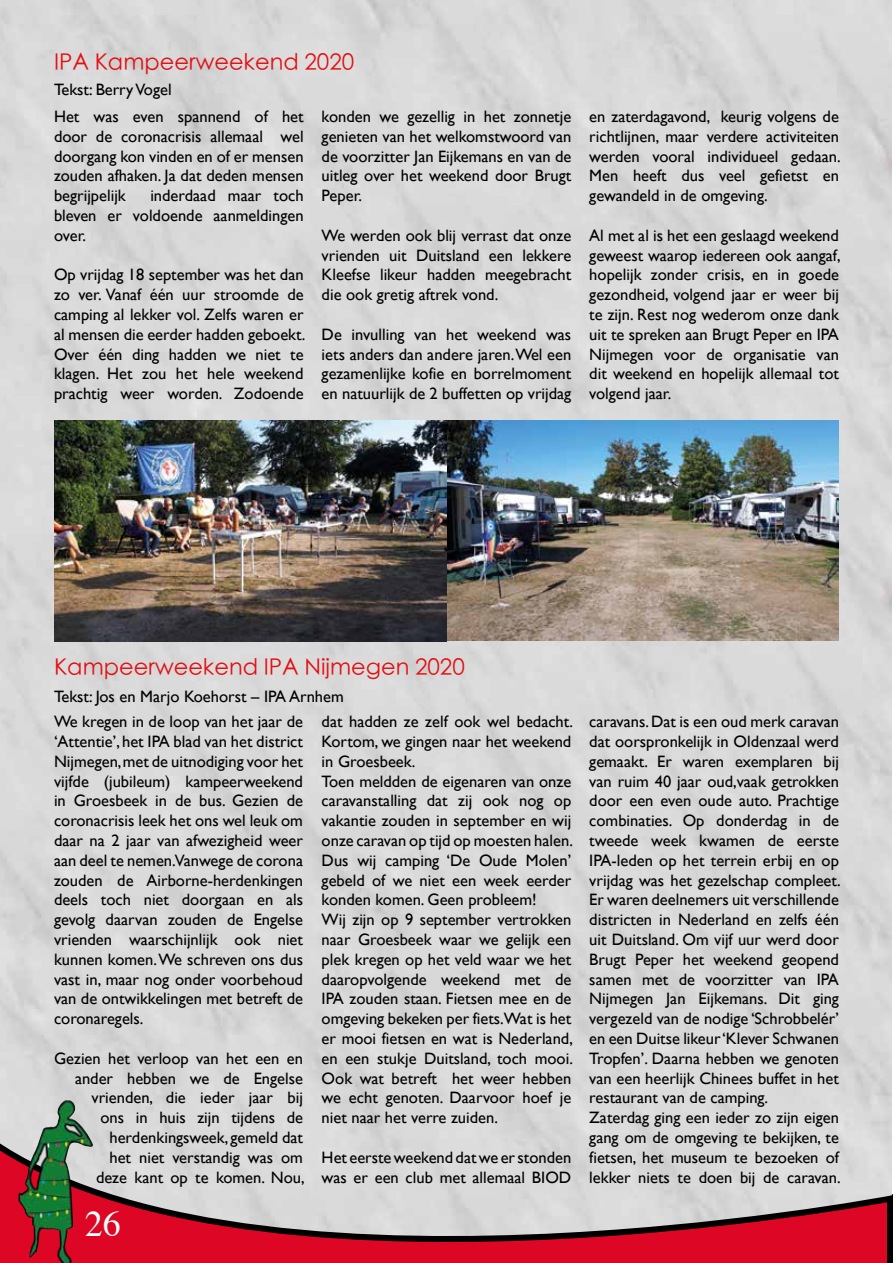
<style>
.page{position:relative;width:893px;height:1263px;background:#fff}
.page>*{position:absolute;margin:0;border:0;box-sizing:border-box;transform-origin:0 0}
.t1{font:36px "Times";color:#fff}
.t2{font:300 22.5px "ST Heiti TC";color:#e30f13}
.t3{font:16.5px/19.8px "Gill Sans";color:#000;text-align:justify}
</style>
<div class="page">
<img style="left:0;top:0;width:891px;height:1119px">
<img style="left:54px;top:421px;width:785px;height:220px">
<svg style="left:0;top:1119px;width:893px;height:144px;background:#d09aa2"></svg>
<img style="left:18px;top:1099px;width:80px;height:164px">
<h2 class="t2" style="left:54px;top:44px;width:302px">IPA Kampeerweekend 2020</h2>
<p class="t3" style="left:54px;top:80px;width:119px">Tekst: Berry Vogel</p>
<p class="t3" style="left:54px;top:106px;width:251px">Het was even spannend of het door de coronacrisis allemaal wel doorgang kon vinden en of er mensen zouden afhaken. Ja dat deden mensen begrijpelijk</p>
<p class="t3" style="left:54px;top:186px;width:251px;text-indent:96px">inderdaad maar toch bleven er voldoende aanmeldingen over.</p>
<p class="t3" style="left:54px;top:265px;width:253px">Op vrijdag 18 september was het dan zo ver. Vanaf één uur stroomde de camping al lekker vol. Zelfs waren er al mensen die eerder hadden geboekt.<br>Over één ding hadden we niet te klagen. Het zou het hele weekend prachtig weer worden. Zodoende</p>
<p class="t3" style="left:322px;top:106px;width:251px">konden we gezellig in het zonnetje genieten van het welkomstwoord van de voorzitter Jan Eijkemans en van de uitleg over het weekend door Brugt Peper.</p>
<p class="t3" style="left:322px;top:225px;width:251px">We werden ook blij verrast dat onze vrienden uit Duitsland een lekkere Kleefse likeur hadden meegebracht die ook gretig aftrek vond.</p>
<p class="t3" style="left:322px;top:324px;width:251px">De invulling van het weekend was iets anders dan andere jaren.Wel een gezamenlijke kofie en borrelmoment en natuurlijk de 2 buffetten op vrijdag</p>
<p class="t3" style="left:589px;top:106px;width:253px">en zaterdagavond, keurig volgens de richtlijnen, maar verdere activiteiten werden vooral individueel gedaan.<br>Men heeft dus veel gefietst en gewandeld in de omgeving.</p>
<p class="t3" style="left:589px;top:225px;width:253px">Al met al is het een geslaagd weekend geweest waarop iedereen ook aangaf, hopelijk zonder crisis, en in goede gezondheid, volgend jaar er weer bij te zijn. Rest nog wederom onze dank uit te spreken aan Brugt Peper en IPA Nijmegen voor de organisatie van dit weekend en hopelijk allemaal tot volgend jaar.</p>
<h2 class="t2" style="left:54px;top:648px;width:412px">Kampeerweekend IPA Nijmegen 2020</h2>
<p class="t3" style="left:54px;top:686px;width:291px">Tekst: Jos en Marjo Koehorst – IPA Arnhem</p>
<p class="t3" style="left:54px;top:711px;width:251px">We kregen in de loop van het jaar de ‘Attentie’, het IPA blad van het district Nijmegen, met de uitnodiging voor het vijfde (jubileum) kampeerweekend in Groesbeek in de bus. Gezien de coronacrisis leek het ons wel leuk om daar na 2 jaar van afwezigheid weer aan deel te nemen.Vanwege de corona zouden de Airborne-herdenkingen deels toch niet doorgaan en als gevolg daarvan zouden de Engelse vrienden waarschijnlijk ook niet kunnen komen. We schreven ons dus vast in, maar nog onder voorbehoud van de ontwikkelingen met betreft de coronaregels.</p>
<p class="t3" style="left:54px;top:1048px;width:252px;text-align:right">Gezien het verloop van het een en ander hebben we de Engelse vrienden, die ieder jaar bij<br>ons in huis zijn tijdens de herdenkingsweek, gemeld dat<br>het niet verstandig was om<br>deze kant op te komen. Nou,</p>
<h1 class="t1" style="left:85px;top:1190px;width:38px">26</h1>
<p class="t3" style="left:322px;top:711px;width:253px;text-align:left">dat hadden ze zelf ook wel bedacht.<br>Kortom, we gingen naar het weekend in Groesbeek.<br>Toen meldden de eigenaren van onze caravanstalling dat zij ook nog op vakantie zouden in september en wij onze caravan op tijd op moesten halen.<br>Dus wij camping ‘De Oude Molen’ gebeld of we niet een week eerder konden komen. Geen probleem!<br>Wij zijn op 9 september vertrokken naar Groesbeek waar we gelijk een plek kregen op het veld waar we het daaropvolgende weekend met de<br>IPA zouden staan. Fietsen mee en de omgeving bekeken per fiets.Wat is het er mooi fietsen en wat is Nederland, en een stukje Duitsland, toch mooi.<br>Ook wat betreft het weer hebben we echt genoten. Daarvoor hoef je niet naar het verre zuiden.</p>
<p class="t3" style="left:322px;top:1147px;width:251px">Het eerste weekend dat we er stonden was er een club met allemaal BIOD</p>
<p class="t3" style="left:589px;top:711px;width:253px;text-align:left">caravans. Dat is een oud merk caravan dat oorspronkelijk in Oldenzaal werd gemaakt. Er waren exemplaren bij van ruim 40 jaar oud,vaak getrokken door een even oude auto. Prachtige combinaties. Op donderdag in de tweede week kwamen de eerste IPA-leden op het terrein erbij en op vrijdag was het gezelschap compleet.<br>Er waren deelnemers uit verschillende districten in Nederland en zelfs één uit Duitsland. Om vijf uur werd door Brugt Peper het weekend geopend samen met de voorzitter van IPA Nijmegen Jan Eijkemans. Dit ging vergezeld van de nodige ‘Schrobbelér’ en een Duitse likeur ‘Klever Schwanen Tropfen’. Daarna hebben we genoten van een heerlijk Chinees buffet in het restaurant van de camping.<br>Zaterdag ging een ieder zo zijn eigen gang om de omgeving te bekijken, te fietsen, het museum te bezoeken of lekker niets te doen bij de caravan.</p>
</div>
